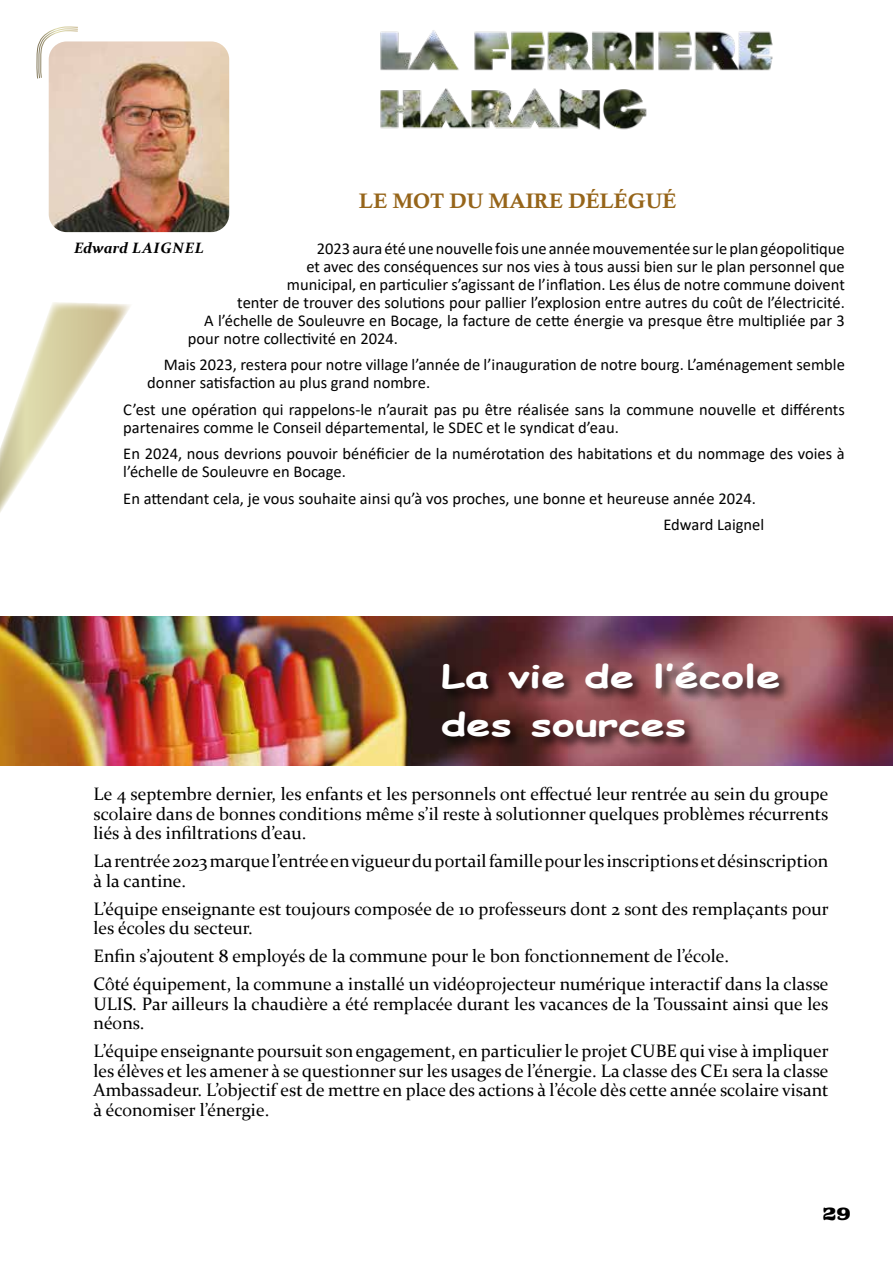
<style>
.page{position:relative;width:893px;height:1263px;background:#fff}
.page>*{position:absolute;margin:0;border:0;box-sizing:border-box;transform-origin:0 0}
.t1{font:700 31.5px/48px "Comic Sans MS";color:#fff;scale:1.38 1}
.t2{font:21px "Calis MT Bol";color:#96651a}
.t3{font:19.5px "Freehouse";color:#000}
.t4{font:18px/19.5px "Constantia";color:#000}
.t5{font:16.5px/18px "Calibri";color:#000}
.t6{font:italic 700 15px "Constantia";letter-spacing:.06em;color:#000}
</style>
<div class="page">
<img style="left:380px;top:30px;width:393px;height:100px">
<img style="left:49px;top:41px;width:180px;height:191px">
<svg style="left:37px;top:26px;width:42px;height:53px"></svg>
<svg style="left:0;top:302px;width:133px;height:315px"></svg>
<img style="left:0;top:617px;width:893px;height:148px">
<div style="left:440px;top:660px;width:352px;height:91px;background:#000;opacity:.75"></div>
<p class="t2" style="left:359px;top:189px;width:319px">LE MOT DU MAIRE DÉLÉGUÉ</p>
<p class="t6" style="left:74px;top:237px;width:131px">Edward LAIGNEL</p>
<p class="t5" style="left:317px;top:239px;width:529px">2023 aura été une nouvelle fois une année mouvementée sur le plan géopolitique</p>
<p class="t5" style="left:306px;top:257px;width:540px">et avec des conséquences sur nos vies à tous aussi bien sur le plan personnel que</p>
<p class="t5" style="left:287px;top:275px;width:559px">municipal, en particulier s’agissant de l’inflation. Les élus de notre commune doivent</p>
<p class="t5" style="left:237px;top:293px;width:609px">tenter de trouver des solutions pour pallier l’explosion entre autres du coût de l’électricité.</p>
<p class="t5" style="left:204px;top:311px;width:642px">A l’échelle de Souleuvre en Bocage, la facture de cette énergie va presque être multipliée par 3</p>
<p class="t5" style="left:188px;top:329px;width:212px">pour notre collectivité en 2024.</p>
<p class="t5" style="left:147px;top:355px;width:699px;text-indent:16px">Mais 2023, restera pour notre village l’année de l’inauguration de notre bourg. L’aménagement semble donner satisfaction au plus grand nombre.</p>
<p class="t5" style="left:123px;top:400px;width:723px">C’est une opération qui rappelons-le n’aurait pas pu être réalisée sans la commune nouvelle et différents partenaires comme le Conseil départemental, le SDEC et le syndicat d’eau.</p>
<p class="t5" style="left:123px;top:444px;width:723px">En 2024, nous devrions pouvoir bénéficier de la numérotation des habitations et du nommage des voies à l’échelle de Souleuvre en Bocage.</p>
<p class="t5" style="left:663px;top:485px;width:102px;line-height:26.5px;text-indent:-540px">En attendant cela, je vous souhaite ainsi qu’à vos proches, une bonne et heureuse année 2024.<br>Edward Laignel</p>
<h1 class="t1" style="left:441px;top:651px;width:248px">La vie de l’école des sources</h1>
<p class="t4" style="left:94px;top:783px;width:736px;text-align:justify">Le 4 septembre dernier, les enfants et les personnels ont effectué leur rentrée au sein du groupe scolaire dans de bonnes conditions même s’il reste à solutionner quelques problèmes récurrents liés à des infiltrations d’eau.</p>
<p class="t4" style="left:94px;top:850px;width:736px">La rentrée 2023 marque l’entrée en vigueur du portail famille pour les inscriptions et désinscription à la cantine.</p>
<p class="t4" style="left:94px;top:898px;width:737px">L’équipe enseignante est toujours composée de 10 professeurs dont 2 sont des remplaçants pour les écoles du secteur.</p>
<p class="t4" style="left:94px;top:941px;width:736px;line-height:28px">Enfin s’ajoutent 8 employés de la commune pour le bon fonctionnement de l’école.<br>Côté équipement, la commune a installé un vidéoprojecteur numérique interactif dans la classe</p>
<p class="t4" style="left:94px;top:993px;width:736px">ULIS. Par ailleurs la chaudière a été remplacée durant les vacances de la Toussaint ainsi que les néons.</p>
<p class="t4" style="left:94px;top:1040px;width:737px;text-align:justify">L’équipe enseignante poursuit son engagement, en particulier le projet CUBE qui vise à impliquer les élèves et les amener à se questionner sur les usages de l’énergie. La classe des CE1 sera la classe Ambassadeur. L’objectif est de mettre en place des actions à l’école dès cette année scolaire visant à économiser l’énergie.</p>
<p class="t3" style="left:823px;top:1201px;width:29px">29</p>
</div>
